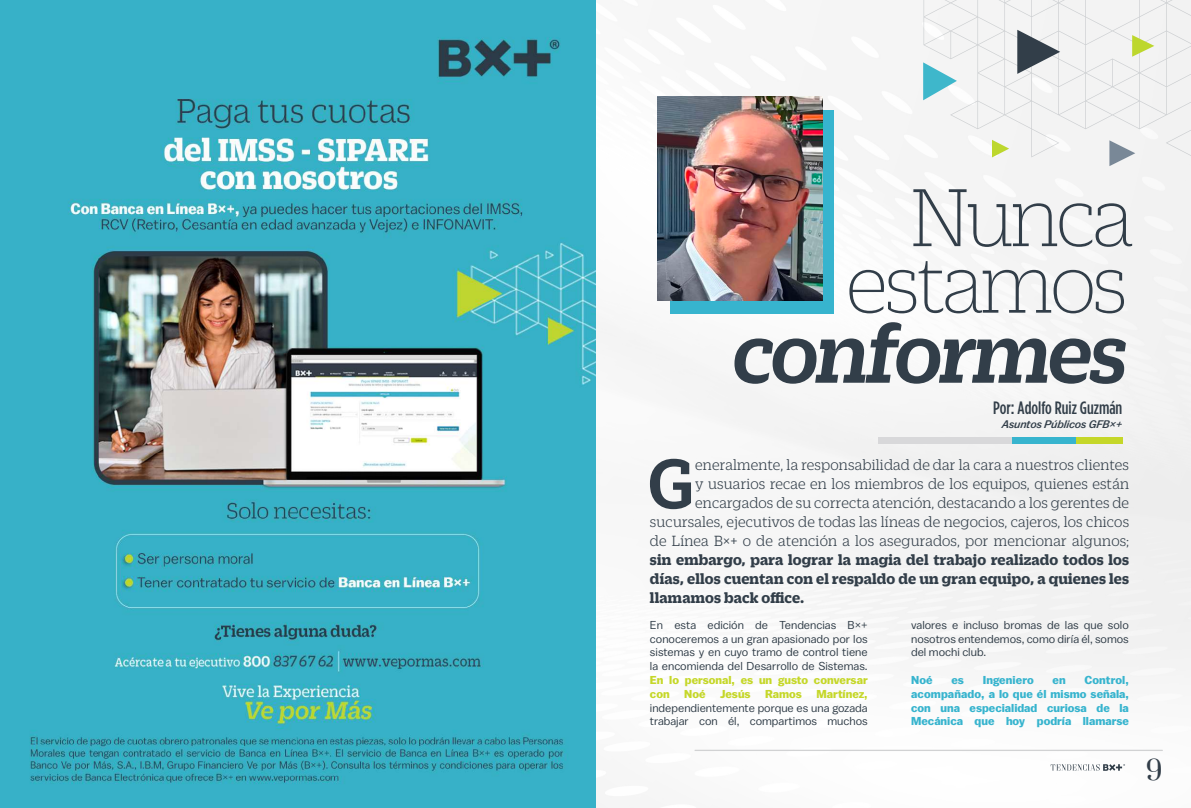
<style>
.page{position:relative;width:1191px;height:808px;background:#fff}
.page>*{position:absolute;margin:0;border:0;box-sizing:border-box;transform-origin:0 0}
.t1{font:100 89px "Duplicate Slab";letter-spacing:-.03em;color:#323e49}
.t2{font:italic 500 89px "Duplicate Slab";letter-spacing:-.03em;color:#323e49}
.t3{font:500 75.5px "Duplicate Slab";color:#323e49}
.t4{font:26px "Prata";color:#323e49}
.t5{font:500 17.9px "Gotham Condensed";color:#323e49}
.t6{font:300 16px/19px "Duplicate Slab";letter-spacing:.01em;color:#323e49;text-align:right}
.t7{font:700 16px/19px "Duplicate Slab";letter-spacing:.01em;color:#323e49;text-align:justify}
.t8{font:11.5px/13.8px "Balto";color:#2e3b46;text-align:justify}
.t9{font:700 11.5px/13.8px "Balto";color:#37b4ce;text-align:justify}
.t10{font:700 11.5px/13.8px "Balto";color:#c5d729}
.t11{font:italic 500 11px "Balto";color:#323e49}
</style>
<div class="page">
<div style="left:595px;top:0;width:596px;height:808px;background:#f6f6f6"></div>
<svg style="left:923px;top:0;width:268px;height:157px;fill:#f3f3f3"></svg>
<div style="left:670px;top:110px;width:164px;height:203px;background:#37b4ce"></div>
<div style="left:878px;top:437px;width:134px;height:7px;background:#d8d8da"></div>
<div style="left:1012px;top:437px;width:64px;height:7px;background:#37b4ce"></div>
<div style="left:1076px;top:437px;width:46px;height:7px;background:#c5d729"></div>
<hr style="left:694px;top:750px;width:468px;height:1px;background:#d1d2d3">
<svg style="left:1050px;top:764px;width:75px;height:7px"></svg>
<img style="left:0;top:0;width:595px;height:808px">
<svg style="left:992px;top:140px;width:17px;height:17px"></svg>
<svg style="left:1132px;top:35px;width:22px;height:22px"></svg>
<svg style="left:923px;top:62px;width:34px;height:38px"></svg>
<svg style="left:1109px;top:140px;width:26px;height:26px"></svg>
<svg style="left:1017px;top:30px;width:43px;height:44px"></svg>
<img style="left:657px;top:96px;width:165px;height:205px">
<h1 class="t1" style="left:911px;top:165px;width:224px">Nunca</h1>
<h1 class="t1" style="left:846px;top:231px;width:283px">estamos</h1>
<h1 class="t2" style="left:732px;top:295px;width:397px">conformes</h1>
<p class="t5" style="left:993px;top:398px;width:131px">Por: Adolfo Ruiz Guzmán</p>
<p class="t11" style="left:1001px;top:417px;width:123px">Asuntos Públicos GFB×+</p>
<h2 class="t3" style="left:647px;top:433px;width:48px">G</h2>
<p class="t6" style="left:650px;top:454px;width:481px">eneralmente, la responsabilidad de dar la cara a nuestros clientes<br>y usuarios recae en los miembros de los equipos, quienes están encargados de su correcta atención, destacando a los gerentes de sucursales, ejecutivos de todas las líneas de negocios, cajeros, los chicos de Línea B×+ o de atención a los asegurados, por mencionar algunos;</p>
<p class="t7" style="left:650px;top:549px;width:481px">sin embargo, para lograr la magia del trabajo realizado todos los días, ellos cuentan con el respaldo de un gran equipo, a quienes les llamamos back office.</p>
<p class="t8" style="left:650px;top:617px;width:219px">En esta edición de Tendencias B×+ conoceremos a un gran apasionado por los sistemas y en cuyo tramo de control tiene la encomienda del Desarrollo de Sistemas.</p>
<p class="t10" style="left:650px;top:673px;width:219px">En lo personal, es un gusto conversar con</p>
<p class="t10" style="left:684px;top:687px;width:23px">Noé</p>
<p class="t10" style="left:720px;top:687px;width:32px">Jesús</p>
<p class="t10" style="left:765px;top:687px;width:38px">Ramos</p>
<p class="t10" style="left:816px;top:687px;width:53px">Martínez,</p>
<p class="t8" style="left:650px;top:700px;width:219px">independientemente porque es una gozada trabajar con él, compartimos muchos</p>
<p class="t8" style="left:911px;top:617px;width:219px">valores e incluso bromas de las que solo nosotros entendemos, como diría él, somos del mochi club.</p>
<p class="t9" style="left:911px;top:673px;width:23px">Noé</p>
<p class="t9" style="left:951px;top:673px;width:14px">es</p>
<p class="t9" style="left:982px;top:673px;width:53px">Ingeniero</p>
<p class="t9" style="left:1052px;top:673px;width:15px">en</p>
<p class="t9" style="left:911px;top:673px;width:219px;text-indent:173px">Control, acompañado, a lo que él mismo señala, con una especialidad curiosa de la Mecánica que hoy podría llamarse</p>
<h3 class="t4" style="left:1145px;top:748px;width:18px">9</h3>
</div>
